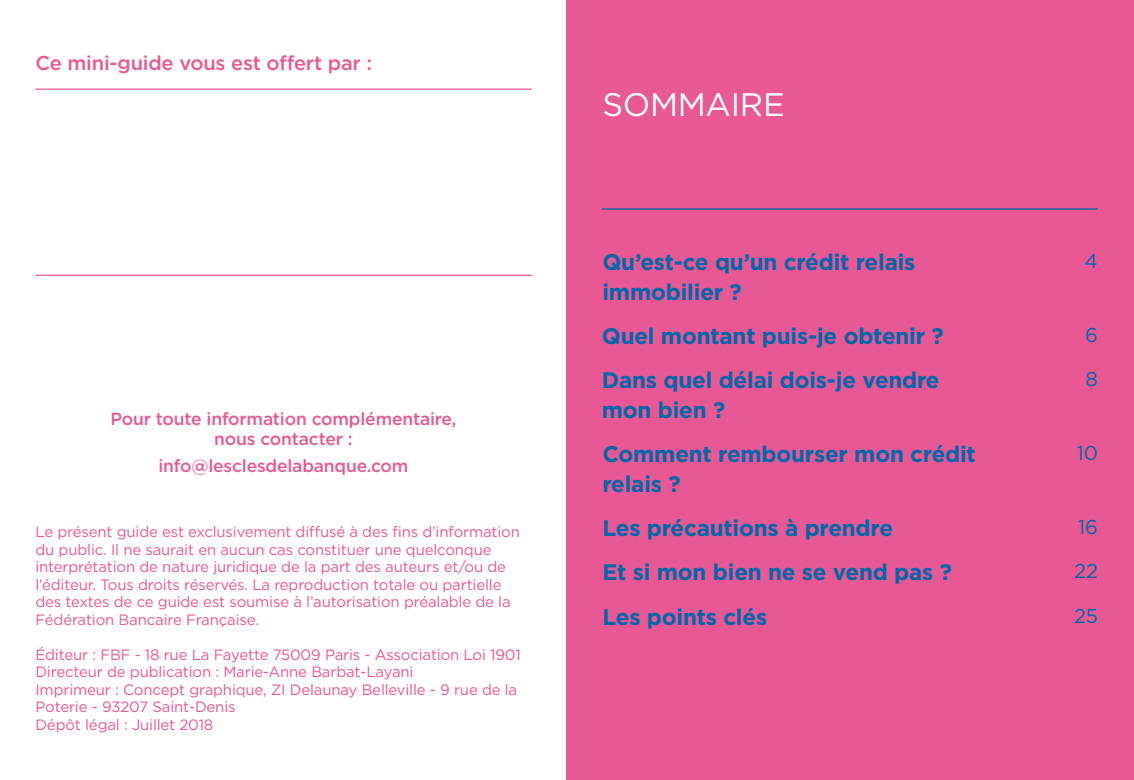
<style>
.page{position:relative;width:1134px;height:780px;background:#fff}
.page>*{position:absolute;margin:0;border:0;box-sizing:border-box;transform-origin:0 0}
.H2_-_sommaire___intr{font:32.5px "Gotham";letter-spacing:-.01em;color:#fff}
.H2_-_titres_sommaire{font:700 22.5px/30px "Gotham";letter-spacing:-.01em;color:#0067a8}
.Offert{font:500 20px "Gotham";letter-spacing:-.01em;color:#e85895}
.t1{font:20px "Gotham";letter-spacing:-.01em;color:#0067a8}
.Contact{font:500 17.5px/20px "Gotham";letter-spacing:-.01em;color:#e85895;text-align:center}
.Mentions_legales{font:15px/17.5px "Gotham";letter-spacing:-.01em;color:#e85895}
</style>
<div class="page">
<div style="left:567px;top:0;width:567px;height:780px;background:#e85895"></div>
<hr style="left:35px;top:88px;width:496px;height:2px;background:#e85895">
<hr style="left:35px;top:275px;width:496px;height:1px;background:#e85895">
<hr style="left:602px;top:208px;width:496px;height:2px;background:#0067a8">
<p class="Offert" style="left:35px;top:50px;width:338px">Ce mini-guide vous est offert par :</p>
<p class="Contact" style="left:110px;top:409px;width:348px">Pour toute information complémentaire, nous contacter :</p>
<p class="Contact" style="left:158px;top:456px;width:251px">info@lesclesdelabanque.com</p>
<p class="Mentions_legales" style="left:35px;top:522px;width:486px">Le présent guide est exclusivement diffusé à des fins d’information du public. Il ne saurait en aucun cas constituer une quelconque interprétation de nature juridique de la part des auteurs et/ou de l’éditeur. Tous droits réservés. La reproduction totale ou partielle des textes de ce guide est soumise à l’autorisation préalable de la Fédération Bancaire Française.</p>
<p class="Mentions_legales" style="left:35px;top:645px;width:487px">Éditeur : FBF - 18 rue La Fayette 75009 Paris - Association Loi 1901</p>
<p class="Mentions_legales" style="left:35px;top:662px;width:380px">Directeur de publication : Marie-Anne Barbat-Layani</p>
<p class="Mentions_legales" style="left:35px;top:680px;width:483px">Imprimeur : Concept graphique, ZI Delaunay Belleville - 9 rue de la<br>Poterie - 93207 Saint-Denis</p>
<p class="Mentions_legales" style="left:35px;top:715px;width:179px">Dépôt légal : Juillet 2018</p>
<h2 class="H2_-_sommaire___intr" style="left:602px;top:84px;width:184px">SOMMAIRE</h2>
<h2 class="H2_-_titres_sommaire" style="left:602px;top:247px;width:315px">Qu’est-ce qu’un crédit relais immobilier ?</h2>
<p class="t1" style="left:1084px;top:248px;width:15px">4</p>
<h2 class="H2_-_titres_sommaire" style="left:602px;top:321px;width:343px">Quel montant puis-je obtenir ?</h2>
<p class="t1" style="left:1085px;top:322px;width:14px">6</p>
<h2 class="H2_-_titres_sommaire" style="left:602px;top:365px;width:339px">Dans quel délai dois-je vendre mon bien ?</h2>
<p class="t1" style="left:1085px;top:366px;width:14px">8</p>
<h2 class="H2_-_titres_sommaire" style="left:602px;top:439px;width:375px">Comment rembourser mon crédit relais ?</h2>
<p class="t1" style="left:1077px;top:440px;width:23px">10</p>
<h2 class="H2_-_titres_sommaire" style="left:602px;top:513px;width:292px">Les précautions à prendre</h2>
<p class="t1" style="left:1078px;top:514px;width:21px">16</p>
<h2 class="H2_-_titres_sommaire" style="left:602px;top:557px;width:351px">Et si mon bien ne se vend pas ?</h2>
<p class="t1" style="left:1074px;top:558px;width:25px">22</p>
<h2 class="H2_-_titres_sommaire" style="left:602px;top:601px;width:166px">Les points clés</h2>
<p class="t1" style="left:1074px;top:602px;width:25px">25</p>
</div>
